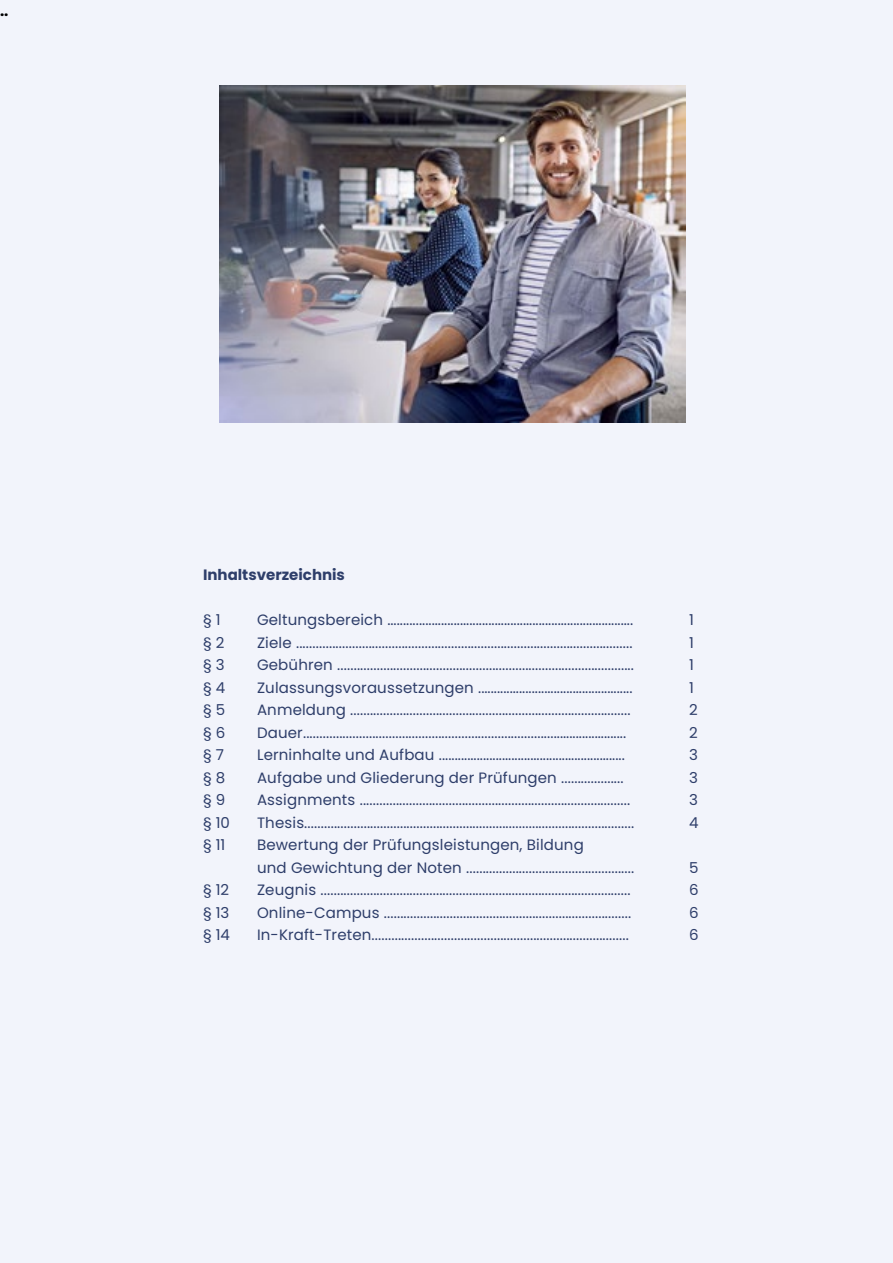
<style>
.page{position:relative;width:893px;height:1263px;background:#f2f4fb}
.page>*{position:absolute;margin:0;border:0;box-sizing:border-box;transform-origin:0 0}
.t1{font:15px/22.5px "Poppins";letter-spacing:.01em;color:#2e3e6a}
.t2{font:700 15px "Poppins";color:#2e3e6a}
.t3{font:700 15px "Poppins";color:#000}
</style>
<div class="page">
<img style="left:220px;top:85px;width:466px;height:338px">
<p class="t3" style="left:0;top:2px;width:10px">..</p>
<p class="t2" style="left:203px;top:566px;width:143px">Inhaltsverzeichnis</p>
<p class="t1" style="left:203px;top:609px;width:19px">§ 1</p>
<p class="t1" style="left:257px;top:609px;width:378px">Geltungsbereich ..............................................................................</p>
<p class="t1" style="left:689px;top:609px;width:6px">1</p>
<p class="t1" style="left:203px;top:631px;width:23px">§ 2</p>
<p class="t1" style="left:257px;top:631px;width:377px">Ziele ......................................................................................................</p>
<p class="t1" style="left:689px;top:631px;width:6px">1</p>
<p class="t1" style="left:203px;top:654px;width:23px">§ 3</p>
<p class="t1" style="left:257px;top:654px;width:379px">Gebühren ..........................................................................................</p>
<p class="t1" style="left:689px;top:654px;width:6px">1</p>
<p class="t1" style="left:203px;top:676px;width:24px">§ 4</p>
<p class="t1" style="left:257px;top:676px;width:377px">Zulassungsvoraussetzungen .................................................</p>
<p class="t1" style="left:689px;top:676px;width:6px">1</p>
<p class="t1" style="left:203px;top:699px;width:24px">§ 5</p>
<p class="t1" style="left:257px;top:699px;width:375px">Anmeldung .....................................................................................</p>
<p class="t1" style="left:689px;top:699px;width:10px">2</p>
<p class="t1" style="left:203px;top:721px;width:24px">§ 6</p>
<p class="t1" style="left:257px;top:721px;width:371px">Dauer...................................................................................................</p>
<p class="t1" style="left:689px;top:721px;width:10px">2</p>
<p class="t1" style="left:203px;top:744px;width:22px">§ 7</p>
<p class="t1" style="left:257px;top:744px;width:369px">Lerninhalte und Aufbau ...........................................................</p>
<p class="t1" style="left:689px;top:744px;width:10px">3</p>
<p class="t1" style="left:203px;top:766px;width:24px">§ 8</p>
<p class="t1" style="left:257px;top:766px;width:368px">Aufgabe und Gliederung der Prüfungen ...................</p>
<p class="t1" style="left:689px;top:766px;width:10px">3</p>
<p class="t1" style="left:203px;top:789px;width:24px">§ 9</p>
<p class="t1" style="left:257px;top:789px;width:375px">Assignments ..................................................................................</p>
<p class="t1" style="left:689px;top:789px;width:10px">3</p>
<p class="t1" style="left:203px;top:811px;width:28px">§ 10</p>
<p class="t1" style="left:257px;top:811px;width:379px">Thesis....................................................................................................</p>
<p class="t1" style="left:689px;top:811px;width:11px">4</p>
<p class="t1" style="left:203px;top:834px;width:24px">§ 11</p>
<p class="t1" style="left:257px;top:834px;width:379px">Bewertung der Prüfungsleistungen, Bildung<br>und Gewichtung der Noten ...................................................</p>
<p class="t1" style="left:689px;top:856px;width:11px">5</p>
<p class="t1" style="left:203px;top:879px;width:28px">§ 12</p>
<p class="t1" style="left:257px;top:879px;width:375px">Zeugnis ..............................................................................................</p>
<p class="t1" style="left:689px;top:879px;width:11px">6</p>
<p class="t1" style="left:203px;top:901px;width:28px">§ 13</p>
<p class="t1" style="left:257px;top:901px;width:376px">Online-Campus ...........................................................................</p>
<p class="t1" style="left:689px;top:901px;width:11px">6</p>
<p class="t1" style="left:203px;top:924px;width:28px">§ 14</p>
<p class="t1" style="left:257px;top:924px;width:373px">In-Kraft-Treten..............................................................................</p>
<p class="t1" style="left:689px;top:924px;width:11px">6</p>
</div>
